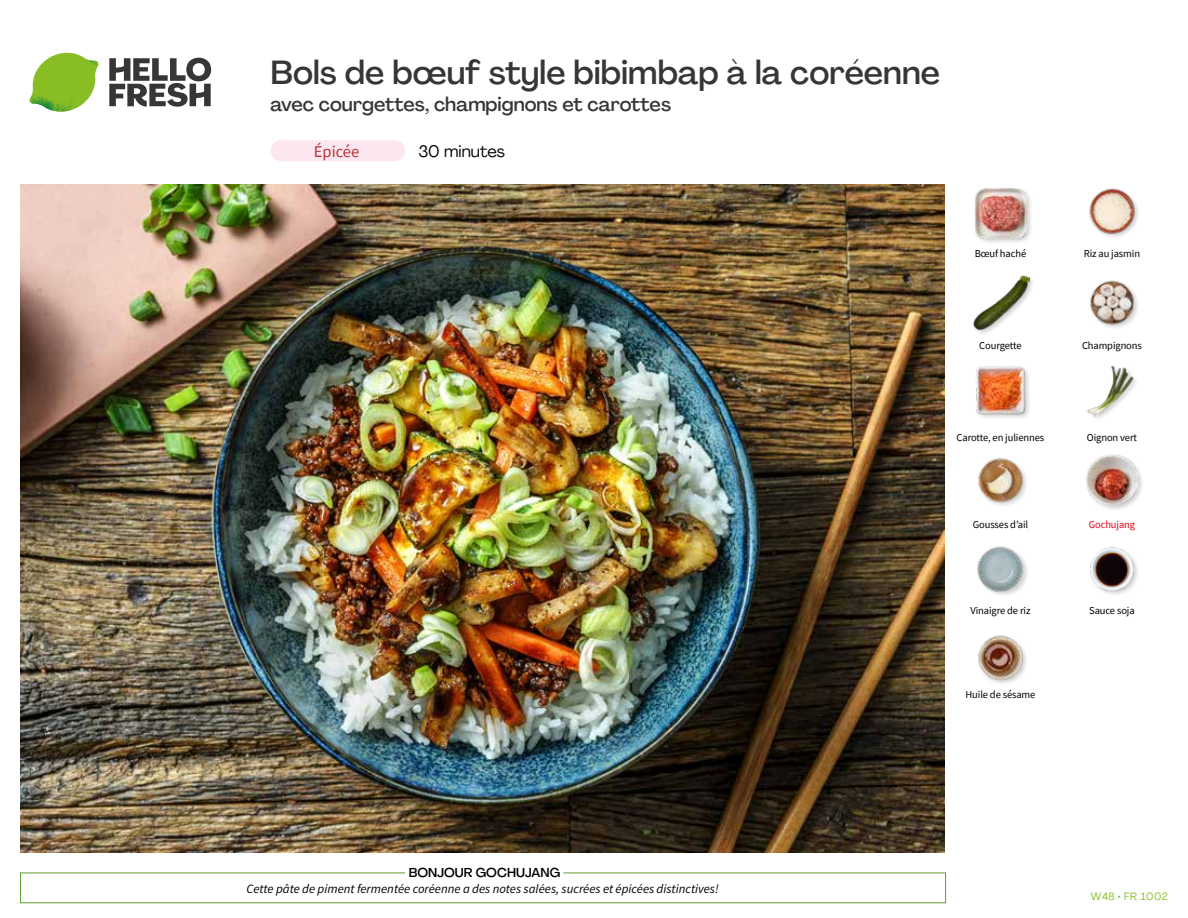
<style>
.page{position:relative;width:1188px;height:918px;background:#fff}
.page>*{position:absolute;margin:0;border:0;box-sizing:border-box;transform-origin:0 0}
.t1{font:500 33px "Agrandir";color:#373636}
.t2{font:500 19.5px "Agrandir";color:#373636}
.t3{font:16.5px "Agrandir";color:#000}
.t4{font:16.5px "Source Sans Pro";color:#b53138}
.t5{font:italic 12.75px "Source Sans Pro";color:#000}
.t6{font:500 12.75px "Agrandir";color:#000}
.t7{font:10.5px "Source Sans Pro";letter-spacing:-.01em;color:#000}
.t8{font:10.5px "Agrandir";letter-spacing:.05em;color:#89bd24}
.t9{font:10.5px "Source Sans Pro";letter-spacing:-.01em;color:#e30613}
</style>
<div class="page">
<svg style="left:109px;top:57px;width:102px;height:50px"></svg>
<svg style="left:34px;top:53px;width:62px;height:40px"></svg>
<img style="left:67px;top:53px;width:32px;height:26px">
<img style="left:33px;top:75px;width:59px;height:11px">
<img style="left:29px;top:79px;width:61px;height:33px">
<img style="left:65px;top:86px;width:27px;height:25px">
<img style="left:21px;top:184px;width:924px;height:668px">
<div style="left:271px;top:140px;width:134px;height:21px;background:#fce7f0;border-radius:10px"></div>
<img style="left:978px;top:635px;width:49px;height:49px">
<img style="left:1090px;top:547px;width:48px;height:48px">
<img style="left:977px;top:546px;width:51px;height:49px">
<div style="left:1085px;top:453px;width:60px;height:59px;background:#000;opacity:.2"></div>
<img style="left:1087px;top:455px;width:50px;height:50px">
<img style="left:978px;top:458px;width:49px;height:48px">
<img style="left:1087px;top:365px;width:49px;height:54px">
<img style="left:976px;top:366px;width:53px;height:52px">
<img style="left:1090px;top:280px;width:48px;height:48px">
<div style="left:973px;top:274px;width:63px;height:63px;background:#000;opacity:.2"></div>
<img style="left:973px;top:274px;width:56px;height:57px">
<img style="left:1089px;top:188px;width:49px;height:49px">
<div style="left:974px;top:187px;width:59px;height:58px;background:#000;opacity:.2"></div>
<img style="left:975px;top:187px;width:51px;height:52px">
<h1 class="t1" style="left:271px;top:52px;width:671px">Bols de bœuf style bibimbap à la coréenne</h1>
<h2 class="t2" style="left:271px;top:92px;width:402px">avec courgettes, champignons et carottes</h2>
<h3 class="t3" style="left:418px;top:141px;width:88px">30 minutes</h3>
<h3 class="t4" style="left:314px;top:141px;width:47px">Épicée</h3>
<p class="t7" style="left:975px;top:246px;width:53px">Bœuf haché</p>
<p class="t7" style="left:979px;top:339px;width:44px">Courgette</p>
<p class="t7" style="left:957px;top:431px;width:89px">Carotte, en juliennes</p>
<p class="t7" style="left:973px;top:518px;width:57px">Gousses d’ail</p>
<p class="t7" style="left:970px;top:604px;width:62px">Vinaigre de riz</p>
<p class="t7" style="left:966px;top:688px;width:71px">Huile de sésame</p>
<p class="t7" style="left:1084px;top:246px;width:58px">Riz au jasmin</p>
<p class="t7" style="left:1082px;top:339px;width:61px">Champignons</p>
<p class="t7" style="left:1087px;top:431px;width:52px">Oignon vert</p>
<p class="t9" style="left:1089px;top:518px;width:48px">Gochujang</p>
<p class="t7" style="left:1089px;top:604px;width:47px">Sauce soja</p>
<p class="t6" style="left:409px;top:864px;width:153px">BONJOUR GOCHUJANG</p>
<p class="t5" style="left:246px;top:881px;width:474px">Cette pâte de piment fermentée coréenne a des notes salées, sucrées et épicées distinctives!</p>
<p class="t8" style="left:1091px;top:890px;width:78px">W48 • FR 1002</p>
</div>
